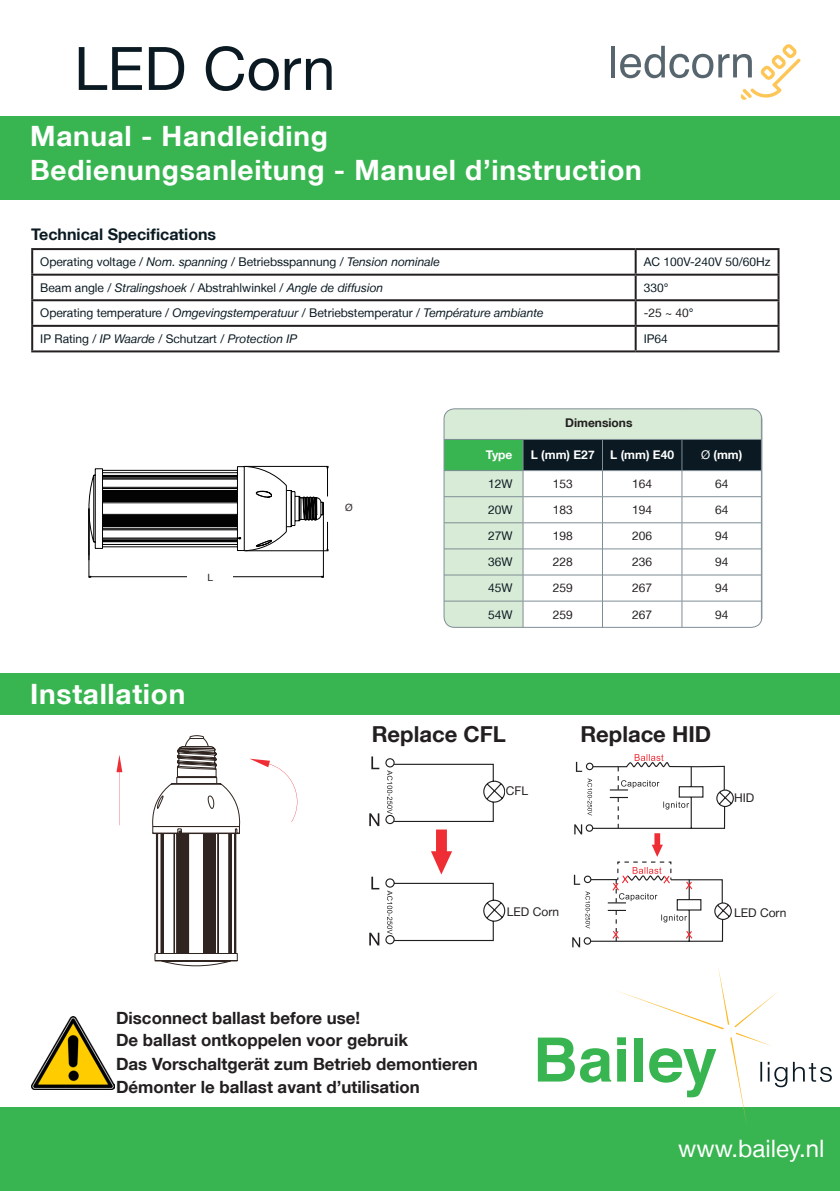
<style>
.page{position:relative;width:840px;height:1191px;background:#fff}
.page>*{position:absolute;margin:0;border:0;box-sizing:border-box;transform-origin:0 0}
.t1{font:60px "Helvetica Neue LT";color:#0b1a22}
.t2{font:700 28px/33.6px "Helvetica Neue LT";letter-spacing:.025em;color:#fff}
.t3{font:24px "Helvetica Neue LT";color:#fff}
.t4{font:700 22px "Helvetica Neue LT";color:#231f20}
.t5{font:700 16.8px "Helvetica Neue LT";color:#231f20}
.t6{font:700 16px "Helvetica Neue LT";color:#0b1a22}
.t7{font:12px "Helvetica Neue LT";color:#0b1a22}
.t8{font:12px "Helvetica Neue LT";color:#231f20}
.t9{font:italic 12px "Helvetica Neue LT";color:#0b1a22}
.t10{font:700 12px "Helvetica Neue LT";color:#fff}
.t11{font:700 12px "Helvetica Neue LT";color:#231f20}
.bijschrift{font:10px "Helvetica Neue LT";color:#231f20}
.s1{font-style:italic}
.s2{font-style:normal}
.s3{color:#0b1a22}
.s4{font-weight:400}
</style>
<div class="page">
<div style="left:0;top:116px;width:839px;height:83px;background:#38b551"></div>
<div style="left:0;top:1107px;width:839px;height:83px;background:#38b551"></div>
<hr style="left:31px;top:248px;width:604px;height:2px;background:#231f20">
<hr style="left:31px;top:250px;width:2px;height:24px;background:#231f20">
<hr style="left:635px;top:248px;width:144px;height:2px;background:#231f20">
<hr style="left:634px;top:250px;width:2px;height:24px;background:#231f20">
<hr style="left:777px;top:250px;width:2px;height:24px;background:#231f20">
<hr style="left:31px;top:274px;width:604px;height:2px;background:#231f20">
<hr style="left:31px;top:276px;width:2px;height:23px;background:#231f20">
<hr style="left:635px;top:274px;width:144px;height:2px;background:#231f20">
<hr style="left:634px;top:276px;width:2px;height:23px;background:#231f20">
<hr style="left:777px;top:276px;width:2px;height:23px;background:#231f20">
<hr style="left:31px;top:299px;width:604px;height:2px;background:#231f20">
<hr style="left:31px;top:301px;width:2px;height:24px;background:#231f20">
<hr style="left:635px;top:299px;width:144px;height:2px;background:#231f20">
<hr style="left:634px;top:301px;width:2px;height:24px;background:#231f20">
<hr style="left:777px;top:301px;width:2px;height:24px;background:#231f20">
<hr style="left:31px;top:325px;width:604px;height:2px;background:#231f20">
<hr style="left:31px;top:327px;width:2px;height:23px;background:#231f20">
<hr style="left:635px;top:325px;width:144px;height:2px;background:#231f20">
<hr style="left:634px;top:327px;width:2px;height:23px;background:#231f20">
<hr style="left:777px;top:327px;width:2px;height:23px;background:#231f20">
<hr style="left:31px;top:350px;width:604px;height:2px;background:#231f20">
<hr style="left:635px;top:350px;width:144px;height:2px;background:#231f20">
<svg style="left:537px;top:968px;width:294px;height:155px"></svg>
<img style="left:31px;top:1016px;width:83px;height:73px">
<svg style="left:572px;top:754px;width:161px;height:193px"></svg>
<svg style="left:369px;top:756px;width:137px;height:189px"></svg>
<svg style="left:250px;top:758px;width:47px;height:64px"></svg>
<svg style="left:116px;top:755px;width:6px;height:70px"></svg>
<svg style="left:150px;top:735px;width:90px;height:231px"></svg>
<div style="left:505px;top:783px;width:61px;height:15px;background:#fff"></div>
<div style="left:0;top:673px;width:839px;height:42px;background:#38b551"></div>
<hr style="left:88px;top:508px;width:1px;height:69px;background:#030303">
<hr style="left:323px;top:515px;width:1px;height:62px;background:#030303">
<hr style="left:91px;top:576px;width:101px;height:1px;background:#030303">
<hr style="left:226px;top:576px;width:95px;height:1px;background:#030303">
<svg style="left:88px;top:465px;width:241px;height:87px"></svg>
<div style="left:445px;top:409px;width:315px;height:217px;background:#d8ebd6"></div>
<div style="left:444px;top:439px;width:78px;height:31px;background:#38b551"></div>
<hr style="left:444px;top:439px;width:78px;height:1px;background:#7f8e96">
<hr style="left:444px;top:470px;width:78px;height:1px;background:#7f8e96">
<hr style="left:444px;top:496px;width:78px;height:1px;background:#7f8e96">
<hr style="left:444px;top:522px;width:78px;height:1px;background:#7f8e96">
<hr style="left:444px;top:548px;width:78px;height:1px;background:#7f8e96">
<hr style="left:444px;top:574px;width:78px;height:1px;background:#7f8e96">
<hr style="left:444px;top:600px;width:78px;height:1px;background:#7f8e96">
<hr style="left:760px;top:409px;width:1px;height:30px;background:#7f8e96">
<svg style="left:522px;top:439px;width:239px;height:189px"></svg>
<div style="left:443px;top:408px;width:319px;height:220px;border:1px solid #7f8e96;border-radius:11px"></div>
<div style="left:187px;top:568px;width:46px;height:18px;background:#fff"></div>
<div style="left:326px;top:499px;width:45px;height:17px;background:#fff"></div>
<hr style="left:611px;top:46px;width:4px;height:31px;background:#57666e">
<svg style="left:620px;top:44px;width:180px;height:56px"></svg>
<p class="t1" style="left:74px;top:33px;width:263px">LED Corn</p>
<p class="t2" style="left:30px;top:119px;width:612px">Manual - Handleiding<br>Bedienungsanleitung - Manuel d’instruction</p>
<p class="t6" style="left:31px;top:224px;width:186px">Technical Specifications</p>
<p class="t7" style="left:40px;top:255px;width:401px">Operating voltage / <span class="s1">Nom. spanning</span> / Betriebsspannung / <span class="s1">Tension nominale</span></p>
<p class="t7" style="left:643px;top:255px;width:128px">AC 100V-240V 50/60Hz</p>
<p class="t9" style="left:40px;top:280px;width:344px"><span class="s2">Beam angle /</span> Stralingshoek <span class="s2">/ Abstrahlwinkel /</span> Angle de diffusion</p>
<p class="t7" style="left:643px;top:280px;width:26px">330°</p>
<p class="t7" style="left:40px;top:306px;width:504px">Operating temperature / <span class="s1">Omgevingstemperatuur</span> / Betriebstemperatur / <span class="s1">Température ambiante</span></p>
<p class="t8" style="left:643px;top:306px;width:52px">-25 ~ 40<span class="s3">°</span></p>
<p class="t7" style="left:40px;top:331px;width:258px">IP Rating / <span class="s1">IP Waarde</span> / Schutzart / <span class="s1">Protection IP</span></p>
<p class="t7" style="left:643px;top:331px;width:26px">IP64</p>
<p class="bijschrift" style="left:207px;top:571px;width:7px">L</p>
<p class="t2" style="left:30px;top:676px;width:156px">Installation</p>
<p class="bijschrift" style="left:345px;top:501px;width:9px">Ø</p>
<p class="t11" style="left:565px;top:416px;width:69px">Dimensions</p>
<p class="t10" style="left:485px;top:447px;width:28px">Type</p>
<p class="t10" style="left:530px;top:447px;width:65px">L (mm) E27</p>
<p class="t10" style="left:610px;top:447px;width:65px">L (mm) E40</p>
<p class="t10" style="left:700px;top:447px;width:43px"><span class="s4">Ø</span> (mm)</p>
<p class="t7" style="left:487px;top:476px;width:26px">12W</p>
<p class="t8" style="left:552px;top:476px;width:22px">153</p>
<p class="t8" style="left:631px;top:476px;width:22px">164</p>
<p class="t8" style="left:714px;top:476px;width:15px">64</p>
<p class="t7" style="left:487px;top:502px;width:26px">20W</p>
<p class="t8" style="left:552px;top:502px;width:22px">183</p>
<p class="t8" style="left:631px;top:502px;width:22px">194</p>
<p class="t8" style="left:714px;top:502px;width:15px">64</p>
<p class="t7" style="left:487px;top:529px;width:26px">27W</p>
<p class="t8" style="left:552px;top:529px;width:22px">198</p>
<p class="t8" style="left:631px;top:529px;width:22px">206</p>
<p class="t8" style="left:714px;top:529px;width:15px">94</p>
<p class="t7" style="left:487px;top:555px;width:26px">36W</p>
<p class="t8" style="left:552px;top:555px;width:22px">228</p>
<p class="t8" style="left:631px;top:555px;width:22px">236</p>
<p class="t8" style="left:714px;top:555px;width:15px">94</p>
<p class="t7" style="left:487px;top:581px;width:26px">45W</p>
<p class="t8" style="left:552px;top:581px;width:22px">259</p>
<p class="t8" style="left:631px;top:581px;width:22px">267</p>
<p class="t8" style="left:714px;top:581px;width:15px">94</p>
<p class="t7" style="left:487px;top:607px;width:26px">54W</p>
<p class="t8" style="left:552px;top:607px;width:22px">259</p>
<p class="t8" style="left:631px;top:607px;width:22px">267</p>
<p class="t8" style="left:714px;top:607px;width:15px">94</p>
<p class="t4" style="left:371px;top:721px;width:136px">Replace CFL</p>
<p class="t4" style="left:580px;top:721px;width:132px">Replace HID</p>
<p class="t8" style="left:505px;top:783px;width:24px">CFL</p>
<p class="t8" style="left:733px;top:790px;width:22px">HID</p>
<p class="t8" style="left:506px;top:904px;width:54px">LED Corn</p>
<p class="t8" style="left:733px;top:905px;width:54px">LED Corn</p>
<p class="t5" style="left:116px;top:1007px;width:245px">Disconnect ballast before use!</p>
<p class="t5" style="left:116px;top:1029px;width:293px">De ballast ontkoppelen voor gebruik</p>
<p class="t5" style="left:116px;top:1053px;width:363px">Das Vorschaltgerät zum Betrieb demontieren</p>
<p class="t5" style="left:116px;top:1076px;width:305px">Démonter le ballast avant d’utilisation</p>
<p class="t3" style="left:677px;top:1134px;width:148px">www.bailey.nl</p>
</div>
